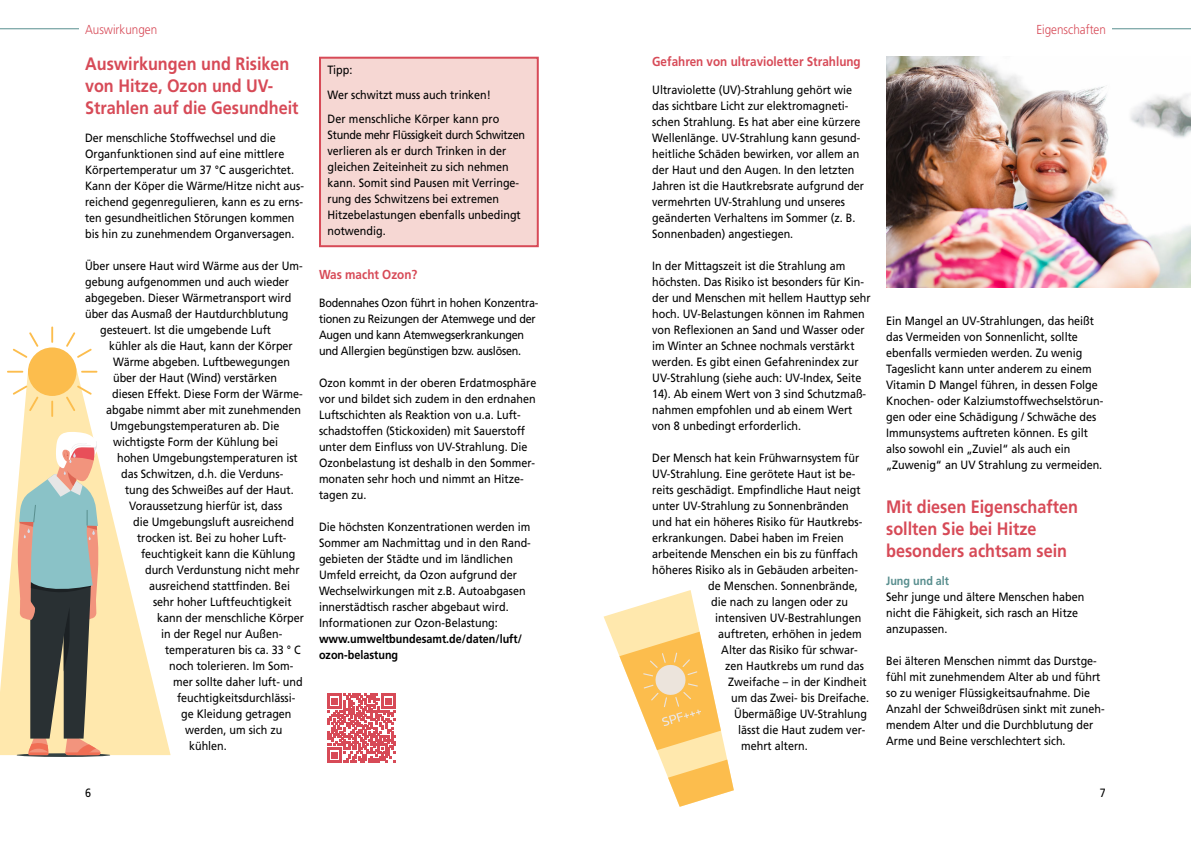
<style>
.page{position:relative;width:1191px;height:842px;background:#fff}
.page>*{position:absolute;margin:0;border:0;box-sizing:border-box;transform-origin:0 0}
.t1{font:700 18px/22px "Frutiger LT Pro";color:#d74a57;scale:.9 1}
.t2{font:700 13px "Frutiger LT Pro";color:#d74a57;scale:.9 1}
.t3{font:300 13px "Frutiger LT Pro";color:#d74a57;scale:.9 1}
.t4{font:12px/16px "Frutiger LT Pro";color:#000;scale:.9 1}
.t5{font:12px/16px "Frutiger LT Pro";letter-spacing:-.02em;color:#000;scale:.9 1}
.t6{font:700 12px/16px "Frutiger LT Pro";color:#000;scale:.9 1}
.t7{font:700 12px "Frutiger LT Pro";color:#588e8e;scale:.9 1}
</style>
<div class="page">
<hr style="left:0;top:28px;width:79px;height:1px;background:#588e8e">
<hr style="left:1112px;top:28px;width:79px;height:1px;background:#588e8e">
<div style="left:319px;top:57px;width:220px;height:190px;background:#f6d7d3;border:2px solid #d74a57"></div>
<svg style="left:327px;top:694px;width:69px;height:68px"></svg>
<img style="left:886px;top:57px;width:305px;height:230px">
<svg style="left:0;top:366px;width:171px;height:389px"></svg>
<div style="left:28px;top:347px;width:48px;height:49px;background:#fcbd4d;border-radius:50%"></div>
<svg style="left:51px;top:326px;width:2px;height:17px"></svg>
<svg style="left:51px;top:401px;width:2px;height:16px"></svg>
<svg style="left:81px;top:371px;width:16px;height:2px"></svg>
<svg style="left:7px;top:371px;width:16px;height:2px"></svg>
<svg style="left:13px;top:332px;width:25px;height:26px"></svg>
<svg style="left:66px;top:385px;width:26px;height:26px"></svg>
<svg style="left:13px;top:385px;width:25px;height:26px"></svg>
<svg style="left:66px;top:332px;width:26px;height:26px"></svg>
<svg style="left:17px;top:753px;width:93px;height:4px"></svg>
<svg style="left:18px;top:432px;width:82px;height:323px;background:#a19b8a"></svg>
<svg style="left:603px;top:590px;width:131px;height:217px"></svg>
<p class="t3" style="left:85px;top:22px;width:82px">Auswirkungen</p>
<p class="t3" style="left:1036px;top:22px;width:79px">Eigenschaften</p>
<h1 class="t1" style="left:85px;top:53px;width:239px">Auswirkungen und Risiken von Hitze, Ozon und UV-<br>Strahlen auf die Gesundheit</h1>
<p class="t4" style="left:85px;top:129px;width:245px">Der menschliche Stoffwechsel und die Organfunktionen sind auf eine mittlere Körpertemperatur um 37 °C ausgerichtet.<br>Kann der Köper die Wärme/Hitze nicht aus&shy;reichend gegenregulieren, kann es zu erns&shy;ten gesundheitlichen Störungen kommen bis hin zu zunehmendem Organversagen.</p>
<p class="t4" style="left:85px;top:257px;width:243px">Über unsere Haut wird Wärme aus der Um-</p>
<p class="t4" style="left:85px;top:273px;width:228px">gebung aufgenommen und auch wieder</p>
<p class="t4" style="left:85px;top:289px;width:231px">abgegeben. Dieser Wärmetransport wird</p>
<p class="t4" style="left:85px;top:305px;width:228px">über das Ausmaß der Hautdurchblutung</p>
<p class="t4" style="left:100px;top:321px;width:192px">gesteuert. Ist die umgebende Luft</p>
<p class="t4" style="left:109px;top:337px;width:206px">kühler als die Haut, kann der Körper</p>
<p class="t4" style="left:113px;top:353px;width:198px">Wärme abgeben. Luftbewegungen</p>
<p class="t4" style="left:113px;top:369px;width:184px">über der Haut (Wind) verstärken</p>
<p class="t4" style="left:112px;top:385px;width:213px">diesen Effekt. Diese Form der Wärme-</p>
<p class="t4" style="left:106px;top:401px;width:218px">abgabe nimmt aber mit zunehmenden</p>
<p class="t4" style="left:110px;top:417px;width:190px">Umgebungstemperaturen ab. Die</p>
<p class="t4" style="left:113px;top:433px;width:185px">wichtigste Form der Kühlung bei</p>
<p class="t4" style="left:117px;top:449px;width:202px">hohen Umgebungstemperaturen ist</p>
<p class="t4" style="left:121px;top:465px;width:182px">das Schwitzen, d.h. die Verduns-</p>
<p class="t4" style="left:125px;top:481px;width:189px">tung des Schweißes auf der Haut.</p>
<p class="t4" style="left:129px;top:497px;width:172px">Voraussetzung hierfür ist, dass</p>
<p class="t4" style="left:133px;top:513px;width:180px">die Umgebungsluft ausreichend</p>
<p class="t4" style="left:137px;top:529px;width:168px">trocken ist. Bei zu hoher Luft-</p>
<p class="t4" style="left:141px;top:545px;width:173px">feuchtigkeit kann die Kühlung</p>
<p class="t4" style="left:145px;top:561px;width:173px">durch Verdunstung nicht mehr</p>
<p class="t4" style="left:149px;top:577px;width:158px">ausreichend stattfinden. Bei</p>
<p class="t4" style="left:153px;top:593px;width:156px">sehr hoher Luftfeuchtigkeit</p>
<p class="t4" style="left:157px;top:609px;width:165px">kann der menschliche Körper</p>
<p class="t4" style="left:161px;top:625px;width:136px">in der Regel nur Außen-</p>
<p class="t4" style="left:165px;top:641px;width:152px">temperaturen bis ca. 33 ° C</p>
<p class="t4" style="left:169px;top:657px;width:140px">noch tolerieren. Im Som-</p>
<p class="t4" style="left:173px;top:673px;width:146px">mer sollte daher luft- und</p>
<p class="t4" style="left:177px;top:689px;width:133px">feuchtigkeitsdurchlässi-</p>
<p class="t4" style="left:181px;top:705px;width:124px">ge Kleidung getragen</p>
<p class="t4" style="left:185px;top:721px;width:110px">werden, um sich zu</p>
<p class="t4" style="left:189px;top:737px;width:44px">kühlen.</p>
<p class="t4" style="left:327px;top:58px;width:192px;line-height:24.5px">Tipp:<br>Wer schwitzt muss auch trinken!<br>Der menschliche Körper kann pro</p>
<p class="t4" style="left:327px;top:127px;width:221px">Stunde mehr Flüssigkeit durch Schwitzen verlieren als er durch Trinken in der gleichen Zeiteinheit zu sich nehmen kann. Somit sind Pausen mit Verringe&shy;rung des Schwitzens bei extremen Hitzebelastungen ebenfalls unbedingt notwendig.</p>
<p class="t2" style="left:319px;top:267px;width:111px">Was macht Ozon?</p>
<p class="t5" style="left:319px;top:294px;width:245px">Bodennahes Ozon führt in hohen Konzentra&shy;tionen zu Reizungen der Atemwege und der Augen und kann Atemwegserkrankungen und Allergien begünstigen bzw. auslösen.</p>
<p class="t4" style="left:319px;top:374px;width:243px">Ozon kommt in der oberen Erdatmosphäre vor und bildet sich zudem in den erdnahen Luftschichten als Reaktion von u.a. Luft&shy;schadstoffen (Stickoxiden) mit Sauerstoff unter dem Einfluss von UV-Strahlung. Die Ozonbelastung ist deshalb in den Sommer&shy;monaten sehr hoch und nimmt an Hitze&shy;tagen zu.</p>
<p class="t4" style="left:319px;top:518px;width:237px">Die höchsten Konzentrationen werden im Sommer am Nachmittag und in den Rand&shy;gebieten der Städte und im ländlichen Umfeld erreicht, da Ozon aufgrund der Wechselwirkungen mit z.B. Autoabgasen innerstädtisch rascher abgebaut wird.<br>Informationen zur Ozon-Belastung:</p>
<p class="t6" style="left:319px;top:630px;width:227px">www.umweltbundesamt.de/daten/luft/ ozon-belastung</p>
<p class="t2" style="left:652px;top:54px;width:233px">Gefahren von ultravioletter Strahlung</p>
<p class="t4" style="left:652px;top:82px;width:237px">Ultraviolette (UV)-Strahlung gehört wie das sichtbare Licht zur elektromagneti&shy;schen Strahlung. Es hat aber eine kürzere Wellenlänge. UV-Strahlung kann gesund&shy;heitliche Schäden bewirken, vor allem an der Haut und den Augen. In den letzten Jahren ist die Hautkrebsrate aufgrund der vermehrten UV-Strahlung und unseres geänderten Verhaltens im Sommer (z. B.<br>Sonnenbaden) angestiegen.</p>
<p class="t4" style="left:652px;top:258px;width:244px">In der Mittagszeit ist die Strahlung am höchsten. Das Risiko ist besonders für Kin&shy;der und Menschen mit hellem Hauttyp sehr hoch. UV-Belastungen können im Rahmen von Reflexionen an Sand und Wasser oder im Winter an Schnee nochmals verstärkt werden. Es gibt einen Gefahrenindex zur UV-Strahlung (siehe auch: UV-Index, Seite 14). Ab einem Wert von 3 sind Schutzmaß&shy;nahmen empfohlen und ab einem Wert von 8 unbedingt erforderlich.</p>
<p class="t4" style="left:652px;top:450px;width:232px">Der Mensch hat kein Frühwarnsystem für</p>
<p class="t4" style="left:652px;top:466px;width:227px">UV-Strahlung. Eine gerötete Haut ist be-</p>
<p class="t4" style="left:652px;top:482px;width:233px">reits geschädigt. Empfindliche Haut neigt</p>
<p class="t4" style="left:652px;top:498px;width:220px">unter UV-Strahlung zu Sonnenbränden</p>
<p class="t4" style="left:652px;top:514px;width:235px">und hat ein höheres Risiko für Hautkrebs-</p>
<p class="t4" style="left:652px;top:530px;width:214px">erkrankungen. Dabei haben im Freien</p>
<p class="t4" style="left:652px;top:546px;width:230px">arbeitende Menschen ein bis zu fünffach</p>
<p class="t4" style="left:652px;top:562px;width:230px">höheres Risiko als in Gebäuden arbeiten-</p>
<p class="t4" style="left:708px;top:578px;width:168px">de Menschen. Sonnenbrände,</p>
<p class="t4" style="left:711px;top:594px;width:154px">die nach zu langen oder zu</p>
<p class="t4" style="left:715px;top:610px;width:164px">intensiven UV-Bestrahlungen</p>
<p class="t4" style="left:718px;top:626px;width:161px">auftreten, erhöhen in jedem</p>
<p class="t4" style="left:721px;top:642px;width:153px">Alter das Risiko für schwar-</p>
<p class="t4" style="left:725px;top:658px;width:156px">zen Hautkrebs um rund das</p>
<p class="t4" style="left:728px;top:674px;width:155px">Zweifache – in der Kindheit</p>
<p class="t4" style="left:731px;top:690px;width:155px">um das Zwei- bis Dreifache.</p>
<p class="t4" style="left:734px;top:706px;width:149px">Übermäßige UV-Strahlung</p>
<p class="t4" style="left:738px;top:722px;width:143px">lässt die Haut zudem ver-</p>
<p class="t4" style="left:741px;top:738px;width:76px">mehrt altern.</p>
<p class="t4" style="left:886px;top:313px;width:243px">Ein Mangel an UV-Strahlungen, das heißt das Vermeiden von Sonnenlicht, sollte ebenfalls vermieden werden. Zu wenig Tageslicht kann unter anderem zu einem Vitamin D Mangel führen, in dessen Folge Knochen- oder Kalziumstoffwechselstörun&shy;gen oder eine Schädigung / Schwäche des Immunsystems auftreten können. Es gilt also sowohl ein „Zuviel“ als auch ein „Zuwenig“ an UV Strahlung zu vermeiden.</p>
<h1 class="t1" style="left:886px;top:496px;width:215px">Mit diesen Eigenschaften sollten Sie bei Hitze besonders achtsam sein</h1>
<p class="t7" style="left:886px;top:573px;width:72px">Jung und alt</p>
<p class="t4" style="left:886px;top:589px;width:222px">Sehr junge und ältere Menschen haben nicht die Fähigkeit, sich rasch an Hitze anzupassen.</p>
<p class="t4" style="left:886px;top:653px;width:244px">Bei älteren Menschen nimmt das Durstge&shy;fühl mit zunehmendem Alter ab und führt so zu weniger Flüssigkeitsaufnahme. Die Anzahl der Schweißdrüsen sinkt mit zuneh&shy;mendem Alter und die Durchblutung der Arme und Beine verschlechtert sich.</p>
<p class="t4" style="left:85px;top:785px;width:8px">6</p>
<p class="t4" style="left:1100px;top:785px;width:8px">7</p>
</div>
